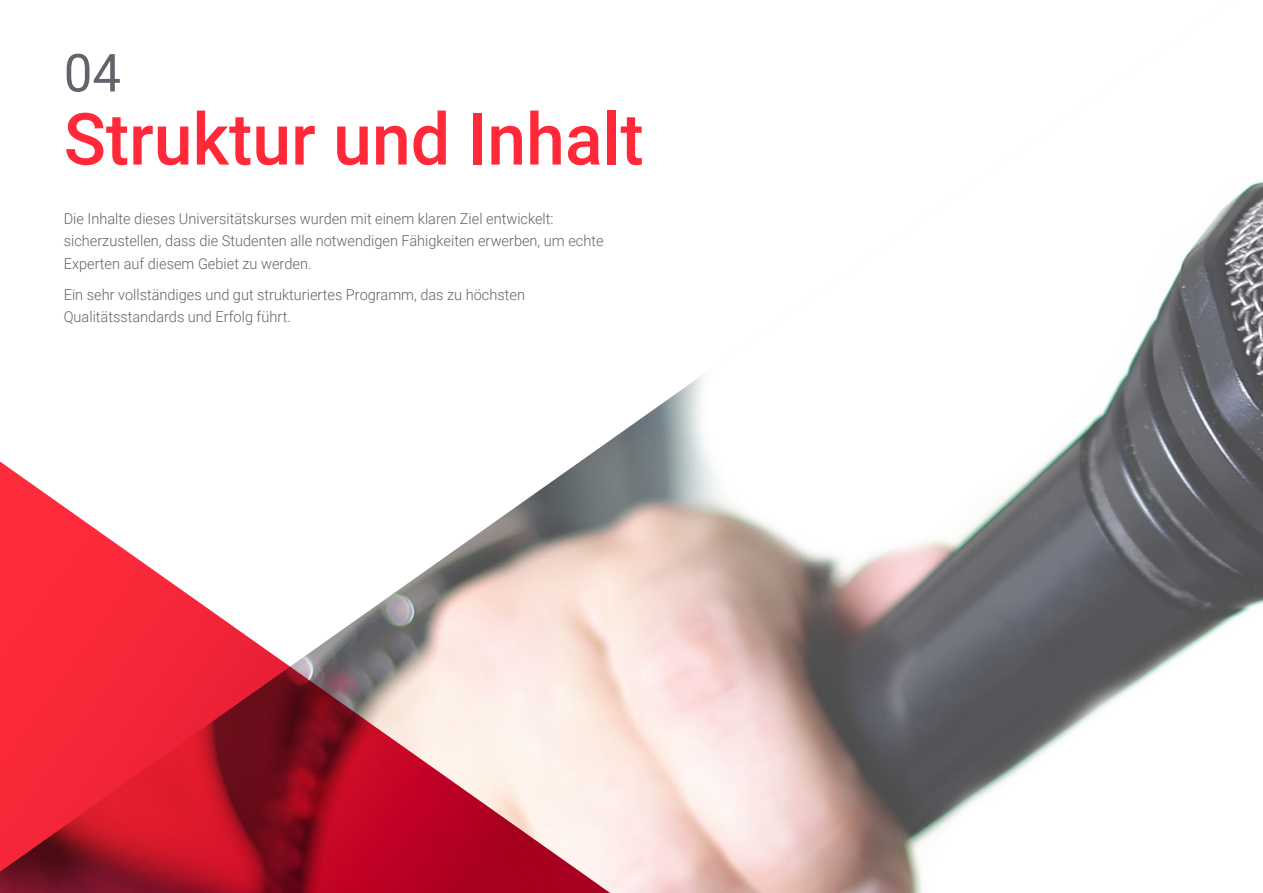
<style>
.page{position:relative;width:1263px;height:893px;background:#fff}
.page>*{position:absolute;margin:0;border:0;box-sizing:border-box;transform-origin:0 0}
.t1{font:500 72px "Roboto";color:#ff293a}
.t2{font:52.5px "Roboto";color:#61646a}
.t3{font:300 15px/22.5px "Roboto";color:#61646a}
</style>
<div class="page">
<img style="left:602px;top:181px;width:661px;height:712px">
<svg style="left:0;top:446px;width:640px;height:447px"></svg>
<h2 class="t2" style="left:64px;top:36px;width:59px">04</h2>
<h1 class="t1" style="left:64px;top:89px;width:581px">Struktur und Inhalt</h1>
<p class="t3" style="left:64px;top:207px;width:541px">Die Inhalte dieses Universitätskurses wurden mit einem klaren Ziel entwickelt: sicherzustellen, dass die Studenten alle notwendigen Fähigkeiten erwerben, um echte<br>Experten auf diesem Gebiet zu werden.</p>
<p class="t3" style="left:64px;top:283px;width:463px">Ein sehr vollständiges und gut strukturiertes Programm, das zu höchsten<br>Qualitätsstandards und Erfolg führt.</p>
</div>
